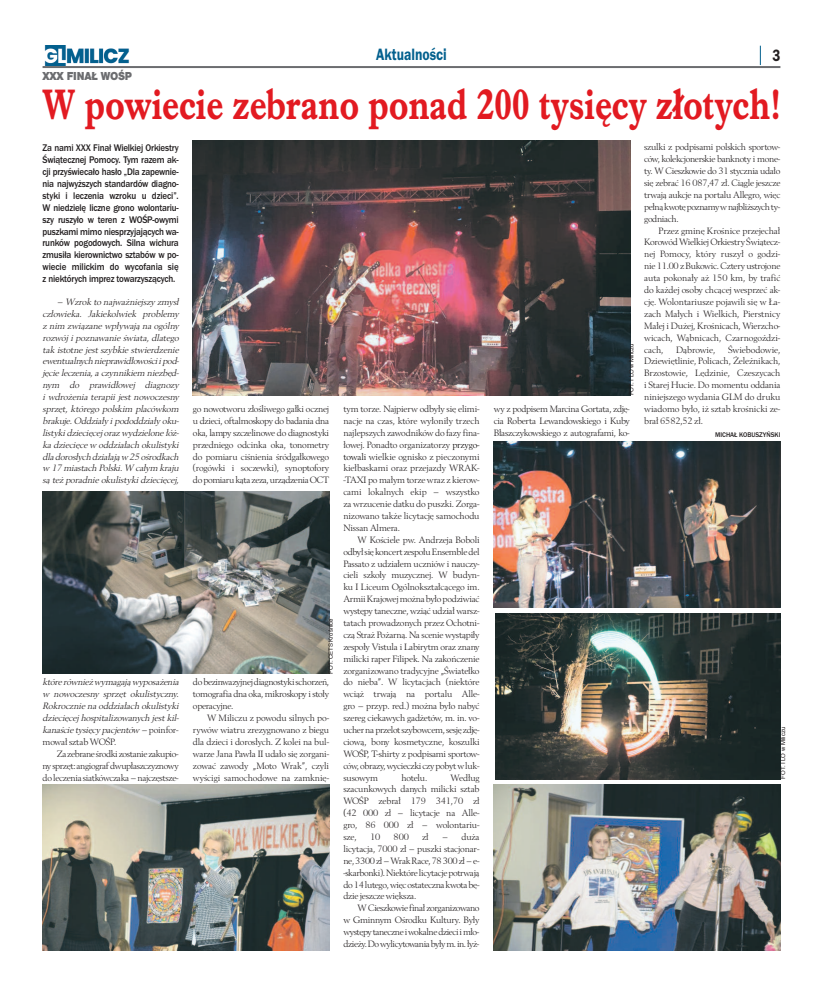
<style>
.page{position:relative;width:823px;height:993px;background:#fff}
.page>*{position:absolute;margin:0;border:0;box-sizing:border-box;transform-origin:0 0}
.t1{font:700 44px "Imprint URWTCE";color:#e21a21;scale:.8 1}
.t2{font:17px "Franklin Got URWTCE Dem";color:#03608e;scale:.8 1}
.t3{font:17px "Franklin Got URWTCE Dem";color:#231f20;scale:.8 1}
.t4{font:900 12px "Nimbus San TCE";letter-spacing:-.025em;color:#6c6d70;scale:.9 1}
.t5{font:500 10px/11.9px "Franklin Got URWTCE";letter-spacing:-.02em;color:#231f20;text-align:justify;scale:.9 1}
.t6{font:9.6px/11.9px "Berling TCE";letter-spacing:-.025em;color:#231f20;text-align:justify}
.t7{font:italic 9.6px/11.9px "Berling TCE";letter-spacing:-.01em;color:#231f20}
.t8{font:9.6px "Berling TCE";letter-spacing:-.005em;color:#231f20}
.t9{font:500 7px "Franklin Got URWTCE";color:#231f20;scale:.95 1}
.t10{font:6px "Helvetica";letter-spacing:-.005em;color:#231f20}
.s1{font-style:normal}
.s2{color:#090606}
</style>
<div class="page">
<img style="left:44px;top:46px;width:86px;height:19px">
<hr style="left:43px;top:66px;width:737px;height:2px;background:#6c6d70">
<svg style="left:759px;top:46px;width:1px;height:19px"></svg>
<img style="left:193px;top:140px;width:436px;height:255px">
<img style="left:43px;top:784px;width:286px;height:166px">
<img style="left:493px;top:784px;width:287px;height:166px">
<img style="left:495px;top:613px;width:285px;height:166px">
<img style="left:43px;top:491px;width:286px;height:182px">
<img style="left:493px;top:441px;width:287px;height:166px">
<h2 class="t2" style="left:376px;top:44px;width:90px">Aktualności</h2>
<h2 class="t3" style="left:772px;top:45px;width:11px">3</h2>
<p class="t4" style="left:43px;top:69px;width:101px">XXX FINAŁ WOŚP</p>
<h1 class="t1" style="left:43px;top:78px;width:922px">W powiecie zebrano ponad 200 tysięcy złotych!</h1>
<p class="t5" style="left:43px;top:142px;width:153px">Za nami XXX Finał Wielkiej Orkiestry Świątecznej Pomocy. Tym razem ak&shy;cji przyświecało hasło „Dla zapewnie&shy;nia najwyższych standardów diagno&shy;styki i leczenia wzroku u dzieci”.<br>W niedzielę liczne grono wolontariu&shy;szy ruszyło w teren z WOŚP-owymi puszkami mimo niesprzyjających wa&shy;runków pogodowych. Silna wichura zmusiła kierownictwo sztabów w po&shy;wiecie milickim do wycofania się z niektórych imprez towarzyszących.</p>
<p class="t7" style="left:43px;top:295px;width:139px;text-indent:14px">– Wzrok to najważniejszy zmysł człowieka. Jakiekolwiek problemy z nim związane wpływają na ogólny rozwój i poznawanie świata, dlatego tak istotne jest szybkie stwierdzenie ewentualnychnieprawidłowościipod&shy;jęcie leczenia, a czynnikiem niezbęd&shy;nym do prawidłowej diagnozy i wdrożenia terapii jest nowoczesny sprzęt, którego polskim placówkom brakuje. Oddziały i pododdziały oku&shy;listyki dziecięcej oraz wydzielone łóż&shy;ka dziecięce w oddziałach okulistyki dla dorosłych działają w 25 ośrodkach w 17 miastach Polski. W całym kraju są też poradnie okulistyki dziecięcej,</p>
<p class="t7" style="left:43px;top:676px;width:139px">które równieżwymagają wyposażenia w nowoczesny sprzęt okulistyczny.<br>Rokrocznie na oddziałach okulistyki dziecięcej hospitalizowanych jest kil&shy;kanaścietysięcy pacjentów –<span class="s1">poinfor&shy;mował sztab WOŚP.</span></p>
<p class="t6" style="left:43px;top:747px;width:138px;text-indent:14px">Zazebraneśrodkizostaniezakupio&shy;nysprzęt:angiografdwupłaszczyznowy doleczenia siatkówczaka–najczęstsze-</p>
<p class="t6" style="left:193px;top:402px;width:138px">go nowotworu złośliwego gałki ocznej u dzieci, oftalmoskopy do badania dna oka, lampy szczelinowe do diagnostyki przedniego odcinka oka, tonometry do pomiaru ciśnienia śródgałkowego (rogówki i soczewki), synoptofory dopomiarukątazeza,urządzeniaOCT</p>
<p class="t10" style="left:328px;top:673px;width:57px;rotate:-90deg">FOT. CETS Krośnice</p>
<p class="t6" style="left:193px;top:676px;width:138px">dobezinwazyjnejdiagnostykischorzeń, tomografia dna oka, mikroskopy i stoły operacyjne.</p>
<p class="t6" style="left:193px;top:711px;width:138px;text-indent:14px">W Miliczu z powodu silnych po&shy;rywów wiatru zrezygnowano z biegu dla dzieci i dorosłych. Z kolei na bul&shy;warze Jana Pawła II udało się zorgani&shy;zować zawody „Moto Wrak”, czyli wyścigi samochodowe na zamknię-</p>
<p class="t6" style="left:343px;top:402px;width:138px">tym torze. Najpierw odbyły się elimi&shy;nacje na czas, które wyłoniły trzech najlepszych zawodników do fazy fina&shy;łowej. Ponadto organizatorzy <span class="s2">przygo&shy;towali</span> wielkie ognisko z pieczonymi kiełbaskami oraz przejazdy WRAK--TAXI po małym torze wraz z kierow&shy;cami lokalnych ekip – wszystko za wrzucenie datku do puszki. Zorga&shy;nizowano także licytację samochodu Nissan Almera.</p>
<p class="t6" style="left:343px;top:533px;width:138px;text-indent:14px">W Kościele pw. Andrzeja Boboli odbyłsiękoncert zespołuEnsembledel Passato z udziałem uczniów i nauczy&shy;cieli szkoły muzycznej. W budyn&shy;ku I Liceum Ogólnokształcącego im.<br>ArmiiKrajowejmożnabyłopodziwiać występy taneczne, wziąć udział warsz&shy;tatach prowadzonych przez Ochotni&shy;czą Straż Pożarną. Na scenie wystąpiły zespoły Vistula i Labirytm oraz znany milicki raper Filipek. Na zakończenie zorganizowano tradycyjne „Światełko do nieba”. W licytacjach (niektóre wciąż trwają na portalu Alle&shy;gro – przyp. red.) można było nabyć szereg ciekawych gadżetów, m. in. vo&shy;uchernaprzelotszybowcem,sesję zdję&shy;ciową, bony kosmetyczne, koszulki WOŚP, T-shirty z podpisami sportow&shy;ców,obrazy,wycieczki czypobytwluk&shy;susowym</p>
<p class="t6" style="left:343px;top:771px;width:138px;text-indent:107px">Według szacunkowych danych milicki sztab WOŚP zebrał 179 341,70 zł <span class="s2">(</span>42 000 zł – licytacje na Alle&shy;gro, 86 000 zł – wolontariu&shy;sze,</p>
<p class="t6" style="left:401px;top:771px;width:27px">hotelu.</p>
<p class="t6" style="left:370px;top:830px;width:12px">10</p>
<p class="t6" style="left:393px;top:830px;width:17px">800</p>
<p class="t6" style="left:422px;top:830px;width:8px">zł</p>
<p class="t6" style="left:343px;top:830px;width:138px;text-indent:99px">– duża licytacja, 7000 zł – puszki stacjonar&shy;ne,3300zł–WrakRace,78300zł–e--skarbonki).Niektóre licytacjepotrwają do14lutego,więcostatecznakwotabę&shy;dzie jeszcze większa.</p>
<p class="t6" style="left:343px;top:901px;width:138px;text-indent:14px">WCieszkowie finał zorganizowano w Gminnym Ośrodku Kultury. Były występytaneczneiwokalnedzieciimło&shy;dzieży.Dowylicytowaniabyłym.in.łyż-</p>
<p class="t10" style="left:628px;top:395px;width:53px;rotate:-90deg">FOT. I LO w Miliczu</p>
<p class="t6" style="left:493px;top:402px;width:138px">wy z podpisem Marcina Gortata, zdję&shy;cia Roberta Lewandowskiego i Kuby Błaszczykowskiego z autografami, ko-</p>
<p class="t6" style="left:643px;top:141px;width:138px">szulki z podpisami polskich sportow&shy;ców, kolekcjonerskie banknoty i mone&shy;ty. W Cieszkowie do 31 stycznia udało się zebrać 16 087,47 zł. Ciągle jeszcze trwają aukcje na portalu Allegro, więc pełnąkwotępoznamywnajbliższychty&shy;godniach.</p>
<p class="t6" style="left:643px;top:224px;width:138px;text-indent:14px">Przez gminę Krośnice przejechał KorowódWielkiejOrkiestry Świątecz&shy;nej Pomocy, który ruszył o godzi&shy;nie11.00zBukowic.Czteryustrojone auta pokonały aż 150 km, by trafić do każdej osoby chcącej wesprzeć ak&shy;cję. Wolontariusze pojawili się w Ła&shy;zach Małych i Wielkich, Pierstnicy Małej i Dużej, Krośnicach, Wierzcho&shy;wicach, Wąbnicach, Czarnogoździ&shy;cach,</p>
<p class="t6" style="left:643px;top:343px;width:138px;text-indent:84px">Świebodowie, Dziewiętlinie, Policach, Żeleźnikach, Brzostowie, Lędzinie, Czeszycach i Starej Hucie. Do momentu oddania niniejszego wydania GLM do druku wiadomo było, iż sztab krośnicki ze&shy;brał 6582,52 zł.</p>
<p class="t9" style="left:714px;top:430px;width:70px">MICHAŁ KOBUSZYŃSKI</p>
<p class="t8" style="left:675px;top:343px;width:41px">Dąbrowie,</p>
<p class="t10" style="left:780px;top:778px;width:53px;rotate:-90deg">FOT. I LO w Miliczu</p>
</div>
